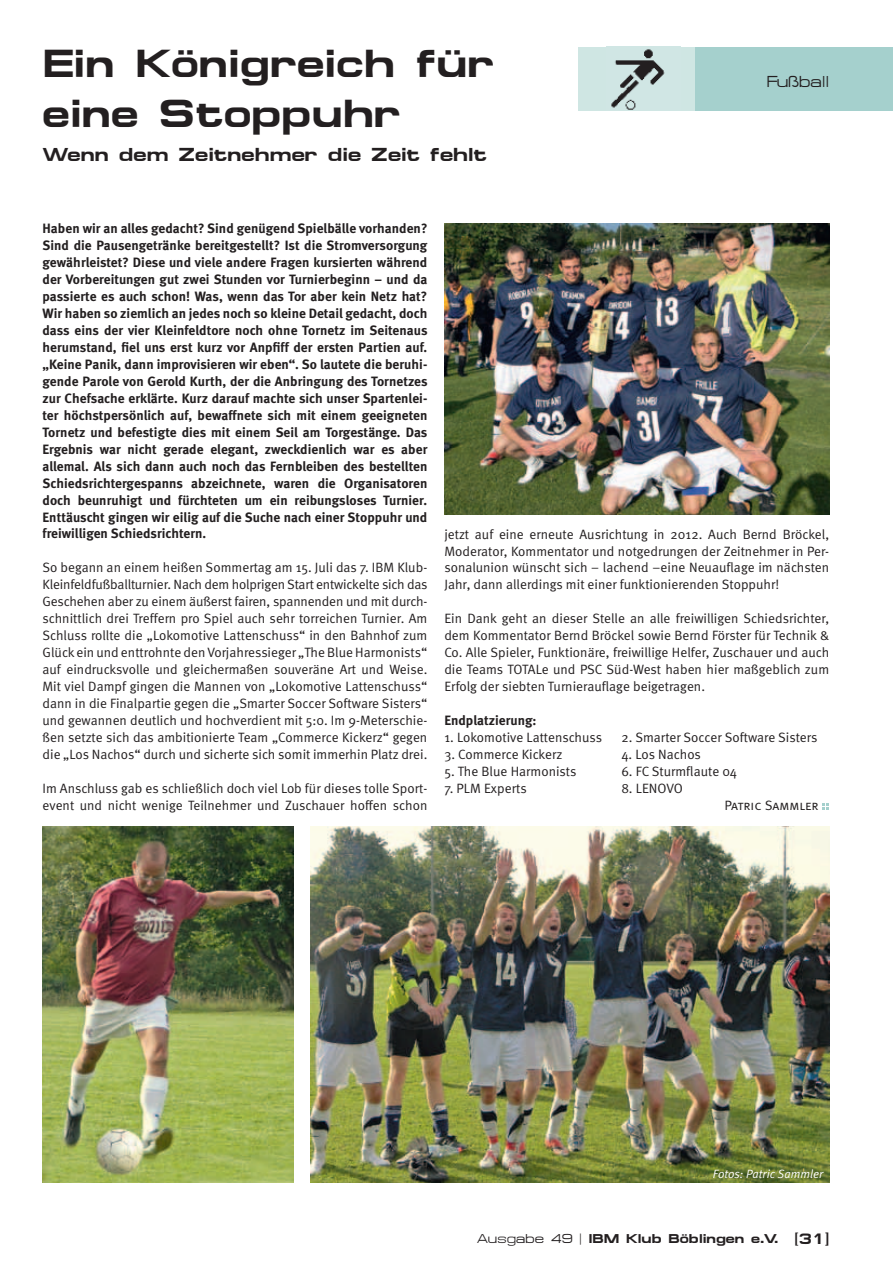
<style>
.page{position:relative;width:893px;height:1263px;background:#fff}
.page>*{position:absolute;margin:0;border:0;box-sizing:border-box;transform-origin:0 0}
.t1{font:39px/49.5px "Mic Bol";letter-spacing:.01em;color:#231f20}
.t2{font:18.75px "Mic Bol";letter-spacing:.01em;color:#231f20}
.t3{font:15.75px "Mic Reg";color:#231f20}
.t4{font:13.5px/17px "Meta Normal";letter-spacing:.005em;color:#231f20;text-align:justify}
.t5{font:700 13.5px/17px "Meta";letter-spacing:.005em;color:#231f20;text-align:justify}
.t6{font:13.5px "Meta Normal Caps";color:#231f20}
.t7{font:12.75px "Mic Bol";letter-spacing:.005em;color:#231f20}
.t8{font:italic 12px "Meta Normal";letter-spacing:.005em;color:#fff}
.s1{font-family:"Mic Reg"}
.s2{font-size:15px}
</style>
<div class="page">
<div style="left:695px;top:47px;width:198px;height:64px;background:#a5d0cd"></div>
<div style="left:578px;top:47px;width:117px;height:64px;background:#cfe6e3"></div>
<img style="left:611px;top:49px;width:54px;height:61px">
<img style="left:444px;top:223px;width:385px;height:291px">
<img style="left:310px;top:826px;width:519px;height:356px">
<img style="left:43px;top:826px;width:250px;height:356px">
<svg style="left:822px;top:803px;width:7px;height:7px"></svg>
<h1 class="t1" style="left:43px;top:39px;width:453px">Ein Königreich für eine Stoppuhr</h1>
<h2 class="t2" style="left:43px;top:143px;width:446px">Wenn dem Zeitnehmer die Zeit fehlt</h2>
<p class="t3" style="left:767px;top:73px;width:64px">Fußball</p>
<p class="t5" style="left:43px;top:220px;width:386px">Haben wir an alles gedacht? Sind genügend Spielbälle vorhanden?<br>Sind die Pausengetränke bereitgestellt? Ist die Stromversorgung gewährleistet? Diese und viele andere Fragen kursierten während der Vorbereitungen gut zwei Stunden vor Turnierbeginn – und da passierte es auch schon! Was, wenn das Tor aber kein Netz hat?<br>Wir haben so ziemlich an jedes noch so kleine Detail gedacht, doch dass eins der vier Kleinfeldtore noch ohne Tornetz im Seitenaus herumstand, fiel uns erst kurz vor Anpfiff der ersten Partien auf. „Keine Panik, dann improvisieren wir eben“. So lautete die beruhi&shy;gende Parole von Gerold Kurth, der die Anbringung des Tornetzes zur Chefsache erklärte. Kurz darauf machte sich unser Spartenlei&shy;ter höchstpersönlich auf, bewaffnete sich mit einem geeigneten Tornetz und befestigte dies mit einem Seil am Torgestänge. Das Ergebnis war nicht gerade elegant, zweckdienlich war es aber allemal. Als sich dann auch noch das Fernbleiben des bestellten Schiedsrichtergespanns abzeichnete, waren die Organisatoren doch beunruhigt und fürchteten um ein reibungsloses Turnier.<br>Enttäuscht gingen wir eilig auf die Suche nach einer Stoppuhr und freiwilligen Schiedsrichtern.</p>
<p class="t4" style="left:43px;top:559px;width:386px">So begann an einem heißen Sommertag am 15. Juli das 7. IBM Klub-Kleinfeldfußballturnier. Nach dem holprigen Start entwickelte sich das Geschehen aber zu einem äußerst fairen, spannenden und mit durch&shy;schnittlich drei Treffern pro Spiel auch sehr torreichen Turnier. Am Schluss rollte die „Lokomotive Lattenschuss“ in den Bahnhof zum Glück ein und enttrohnte den Vorjahressieger „The Blue Harmonists“ auf eindrucksvolle und gleichermaßen souveräne Art und Weise.<br>Mit viel Dampf gingen die Mannen von „Lokomotive Lattenschuss“ dann in die Finalpartie gegen die „Smarter Soccer Software Sisters“ und gewannen deutlich und hochverdient mit 5:0. Im 9-Meterschie&shy;ßen setzte sich das ambitionierte Team „Commerce Kickerz“ gegen die „Los Nachos“ durch und sicherte sich somit immerhin Platz drei.</p>
<p class="t4" style="left:43px;top:779px;width:386px">Im Anschluss gab es schließlich doch viel Lob für dieses tolle Sport&shy;event und nicht wenige Teilnehmer und Zuschauer hoffen schon</p>
<p class="t4" style="left:444px;top:525px;width:386px">jetzt auf eine erneute Ausrichtung in 2012. Auch Bernd Bröckel, Moderator, Kommentator und notgedrungen der Zeitnehmer in Per&shy;sonalunion wünscht sich – lachend –eine Neuauflage im nächsten Jahr, dann allerdings mit einer funktionierenden Stoppuhr!</p>
<p class="t4" style="left:444px;top:610px;width:386px">Ein Dank geht an dieser Stelle an alle freiwilligen Schiedsrichter, dem Kommentator Bernd Bröckel sowie Bernd Förster für Technik &amp; Co. Alle Spieler, Funktionäre, freiwillige Helfer, Zuschauer und auch die Teams TOTALe und PSC Süd-West haben hier maßgeblich zum Erfolg der siebten Turnierauflage beigetragen.</p>
<p class="t5" style="left:444px;top:712px;width:94px">Endplatzierung:</p>
<p class="t4" style="left:444px;top:729px;width:159px">1. Lokomotive Lattenschuss</p>
<p class="t4" style="left:621px;top:729px;width:197px">2. Smarter Soccer Software Sisters</p>
<p class="t4" style="left:444px;top:746px;width:120px">3. Commerce Kickerz</p>
<p class="t4" style="left:621px;top:746px;width:81px">4. Los Nachos</p>
<p class="t4" style="left:444px;top:763px;width:134px">5. The Blue Harmonists</p>
<p class="t4" style="left:621px;top:763px;width:117px">6. FC Sturmflaute 04</p>
<p class="t4" style="left:444px;top:779px;width:84px">7. PLM Experts</p>
<p class="t4" style="left:621px;top:779px;width:63px">8. LENOVO</p>
<p class="t6" style="left:724px;top:797px;width:96px">Patric Sammler</p>
<p class="t8" style="left:713px;top:1167px;width:112px">Fotos: Patric Sammler</p>
<p class="t7" style="left:477px;top:1231px;width:354px"><span class="s1">Ausgabe 49 |</span> IBM Klub Böblingen e.V. <span class="s2">[31]</span></p>
</div>
